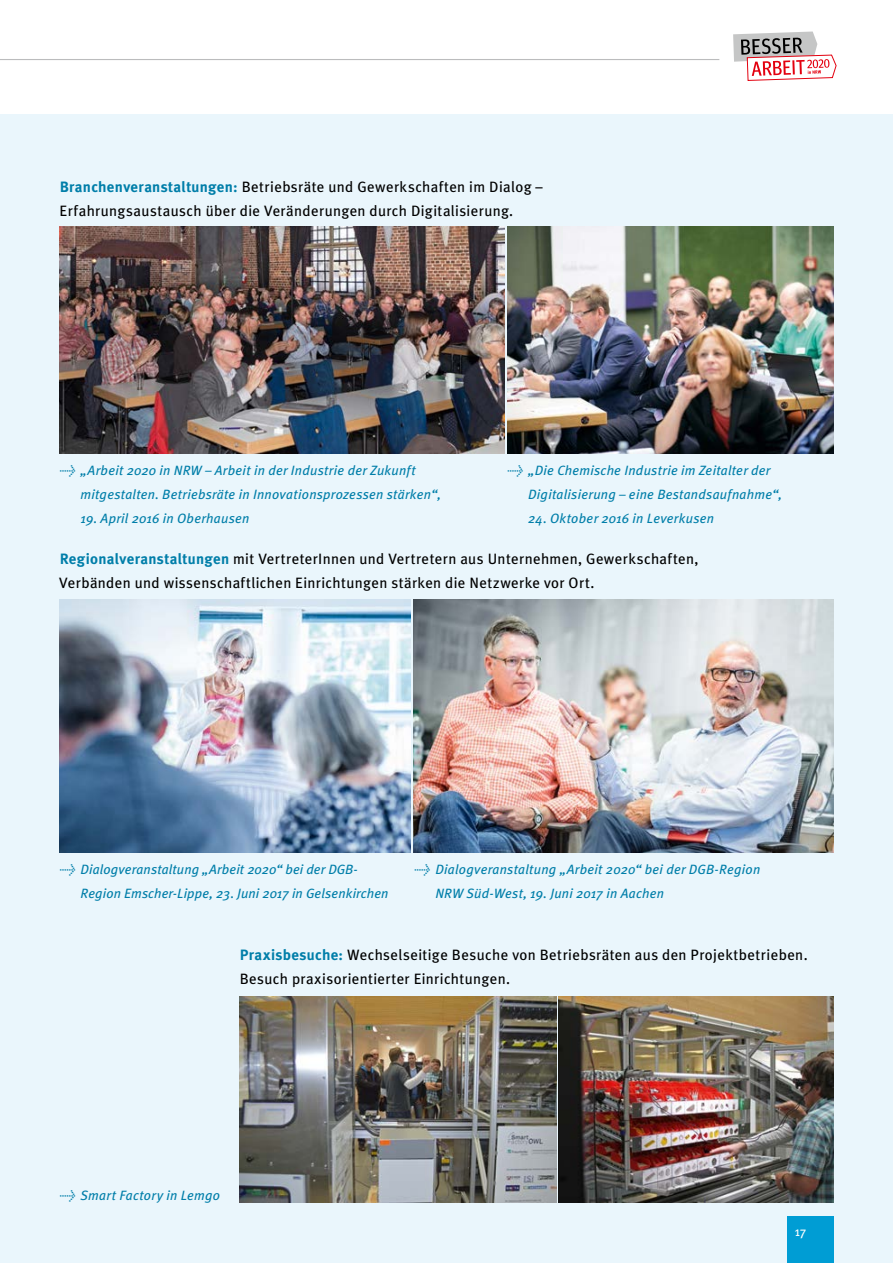
<style>
.page{position:relative;width:893px;height:1263px;background:#fff}
.page>*{position:absolute;margin:0;border:0;box-sizing:border-box;transform-origin:0 0}
.t1{font:15px/24px "Meta Plus";letter-spacing:.025em;color:#000}
.t2{font:italic 13.5px/24px "Meta Plus";letter-spacing:.02em;color:#007ea9}
.t3{font:12.75px "Meta Plus";color:#fff}
.s1{font-weight:700;color:#007ea9}
</style>
<div class="page">
<div style="left:0;top:115px;width:893px;height:1148px;background:#eaf6fc"></div>
<svg style="left:733px;top:32px;width:104px;height:49px"></svg>
<div style="left:787px;top:1216px;width:46px;height:47px;background:#009dd4"></div>
<hr style="left:0;top:59px;width:719px;height:1px;background:#bbbcbd">
<img style="left:60px;top:227px;width:445px;height:227px">
<img style="left:60px;top:600px;width:351px;height:252px">
<img style="left:507px;top:227px;width:326px;height:227px">
<img style="left:240px;top:996px;width:316px;height:206px">
<img style="left:414px;top:600px;width:419px;height:252px">
<img style="left:558px;top:996px;width:275px;height:206px">
<p class="t1" style="left:60px;top:174px;width:485px"><span class="s1">Branchenveranstaltungen:</span> Betriebsräte und Gewerkschaften im Dialog –<br>Erfahrungsaustausch über die Veränderungen durch Digitalisierung.</p>
<p class="t2" style="left:81px;top:458px;width:362px;text-indent:-21px">&gt; „Arbeit 2020 in NRW – Arbeit in der Industrie der Zukunft mitgestalten. Betriebsräte in Innovationsprozessen stärken“,</p>
<p class="t2" style="left:81px;top:506px;width:170px">19. April 2016 in Oberhausen</p>
<p class="t2" style="left:528px;top:458px;width:255px;text-indent:-21px">&gt; „Die Chemische Industrie im Zeitalter der<br>Digitalisierung – eine Bestandsaufnahme“,</p>
<p class="t2" style="left:528px;top:506px;width:187px">24. Oktober 2016 in Leverkusen</p>
<p class="t1" style="left:59px;top:546px;width:641px"><span class="s1">Regionalveranstaltungen</span> mit VertreterInnen und Vertretern aus Unternehmen, Gewerkschaften,<br>Verbänden und wissenschaftlichen Einrichtungen stärken die Netzwerke vor Ort.</p>
<p class="t2" style="left:81px;top:857px;width:310px;text-indent:-21px">&gt; Dialogveranstaltung „Arbeit 2020“ bei der DGB-<br>Region Emscher-Lippe, 23. Juni 2017 in Gelsenkirchen</p>
<p class="t2" style="left:435px;top:857px;width:327px;text-indent:-21px">&gt; Dialogveranstaltung „Arbeit 2020“ bei der DGB-Region<br>NRW Süd-West, 19. Juni 2017 in Aachen</p>
<p class="t1" style="left:240px;top:942px;width:569px"><span class="s1">Praxisbesuche:</span> Wechselseitige Besuche von Betriebsräten aus den Projektbetrieben.<br>Besuch praxisorientierter Einrichtungen.</p>
<p class="t2" style="left:60px;top:1183px;width:162px">&gt; Smart Factory in Lemgo</p>
<p class="t3" style="left:795px;top:1224px;width:13px">17</p>
</div>
